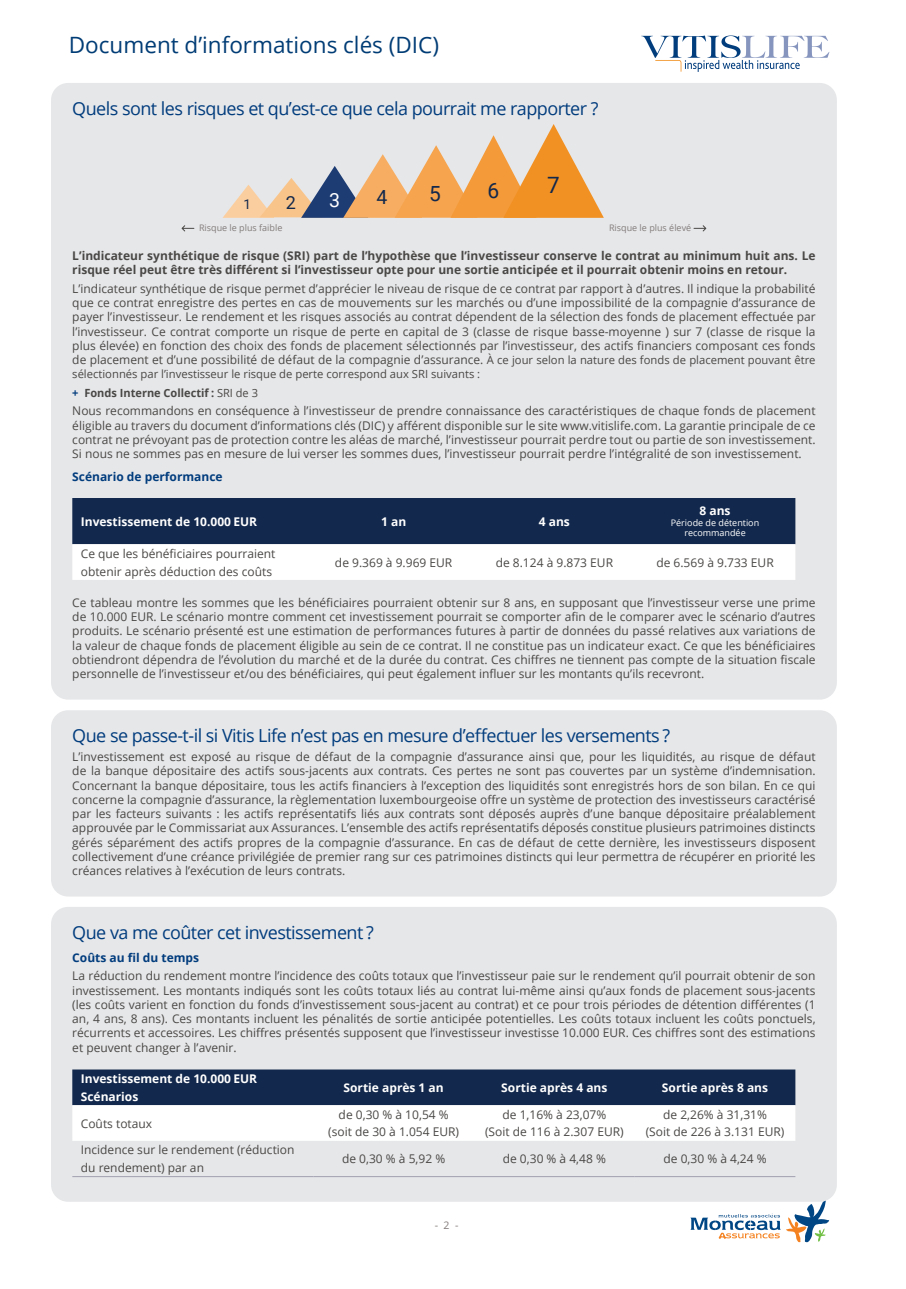
<style>
.page{position:relative;width:906px;height:1289px;background:#fff}
.page>*{position:absolute;margin:0;border:0;box-sizing:border-box;transform-origin:0 0}
.t1{font:22.5px "Open Sans";color:#003c75}
.t2{font:22.5px "Roboto";color:#12284c}
.t3{font:21px "Roboto";color:#12284c}
.t4{font:20.85px "Roboto";color:#12284c}
.t5{font:19.5px "Roboto";color:#fff}
.t6{font:19.5px "Roboto";color:#12284c}
.t7{font:18px "Open Sans";letter-spacing:-.03em;color:#013c7d}
.t8{font:18px "Roboto";color:#12284c}
.t9{font:13.5px "Roboto";color:#12284c}
.t10{font:12px/14.2px "Open Sans";color:#4a4846;text-align:justify}
.t11{font:700 12px/14.2px "Open Sans";color:#4a4846}
.Header_cell_text{font:700 12px/18px "Open Sans";color:#fff}
.t12{font:700 12px "Open Sans";color:#013c7d}
.t13{font:11.25px "Open Sans";color:#4a4846}
.t14{font:700 11.25px "Open Sans";color:#4a4846}
.t15{font:10.5px "Open Sans";color:#837c7b}
.t16{font:9px "Open Sans";color:#837c7b}
.Header_cell_text-2{font:9px/10.5px "Open Sans";color:#fff;text-align:center}
.s1{font-size:11.25px}
.s2{color:#013c7d}
.s3{font-weight:400}
</style>
<div class="page">
<svg style="left:786px;top:1199px;width:43px;height:43px"></svg>
<svg style="left:690px;top:1213px;width:90px;height:25px"></svg>
<div style="left:51px;top:83px;width:786px;height:616px;background:#e6e7e9;border-radius:17px"></div>
<svg style="left:222px;top:124px;width:382px;height:94px"></svg>
<svg style="left:181px;top:225px;width:13px;height:6px"></svg>
<svg style="left:693px;top:225px;width:13px;height:6px"></svg>
<svg style="left:72px;top:498px;width:723px;height:82px;background:#79869a"></svg>
<div style="left:51px;top:710px;width:786px;height:186px;background:#e6e7e9;border-radius:17px"></div>
<div style="left:51px;top:906px;width:786px;height:295px;background:#e6e7e9;border-radius:17px"></div>
<svg style="left:72px;top:1069px;width:723px;height:72px;background:#8994a6"></svg>
<hr style="left:72px;top:1176px;width:241px;height:1px;background:#a0a0b0">
<hr style="left:313px;top:1176px;width:161px;height:1px;background:#a0a0b0">
<hr style="left:474px;top:1176px;width:160px;height:1px;background:#a0a0b0">
<hr style="left:634px;top:1176px;width:161px;height:1px;background:#a0a0b0">
<svg style="left:641px;top:35px;width:188px;height:37px"></svg>
<p class="t1" style="left:69px;top:29px;width:372px">Document d’informations clés (DIC)</p>
<p class="t7" style="left:72px;top:96px;width:528px">Quels sont les risques et qu’est-ce que cela pourrait me rapporter ?</p>
<p class="t9" style="left:244px;top:195px;width:9px">1</p>
<p class="t8" style="left:286px;top:190px;width:12px">2</p>
<p class="t5" style="left:329px;top:187px;width:12px">3</p>
<p class="t6" style="left:376px;top:184px;width:12px">4</p>
<p class="t4" style="left:429px;top:179px;width:13px">5</p>
<p class="t3" style="left:487px;top:175px;width:13px">6</p>
<p class="t2" style="left:547px;top:170px;width:14px">7</p>
<p class="t16" style="left:199px;top:222px;width:85px">Risque le plus faible</p>
<p class="t16" style="left:609px;top:222px;width:84px">Risque le plus élevé</p>
<p class="t11" style="left:72px;top:248px;width:745px">L’indicateur synthétique de risque (SRI) part de l’hypothèse que l’investisseur conserve le contrat au minimum huit ans. Le risque réel peut être très différent si l’investisseur opte pour une sortie anticipée et il pourrait obtenir moins en retour.</p>
<p class="t10" style="left:72px;top:281px;width:745px">L’indicateur synthétique de risque permet d’apprécier le niveau de risque de ce contrat par rapport à d’autres. Il indique la probabilité que ce contrat enregistre des pertes en cas de mouvements sur les marchés ou d’une impossibilité de la compagnie d’assurance de payer l’investisseur. Le rendement et les risques associés au contrat dépendent de la sélection des fonds de placement effectuée par l’investisseur. Ce contrat comporte un risque de perte en capital de 3 (classe de risque basse-moyenne ) sur 7 (classe de risque la plus élevée) en fonction des choix des fonds de placement sélectionnés par l’investisseur, des actifs financiers composant ces fonds de placement et d’une possibilité de défaut de la compagnie d’assurance. <span class="s1">À ce jour selon la nature des fonds de placement pouvant être</span></p>
<p class="t13" style="left:72px;top:366px;width:409px">sélectionnés par l’investisseur le risque de perte correspond aux SRI suivants :</p>
<p class="t14" style="left:72px;top:385px;width:187px"><span class="s2">+</span> Fonds Interne Collectif : <span class="s3">SRI de 3</span></p>
<p class="t10" style="left:72px;top:403px;width:745px">Nous recommandons en conséquence à l’investisseur de prendre connaissance des caractéristiques de chaque fonds de placement éligible au travers du document d’informations clés (DIC) y afférent disponible sur le site www.vitislife.com. La garantie principale de ce contrat ne prévoyant pas de protection contre les aléas de marché, l’investisseur pourrait perdre tout ou partie de son investissement.<br>Si nous ne sommes pas en mesure de lui verser les sommes dues, l’investisseur pourrait perdre l’intégralité de son investissement.</p>
<p class="t12" style="left:72px;top:468px;width:152px">Scénario de performance</p>
<p class="Header_cell_text" style="left:81px;top:512px;width:178px">Investissement de 10.000 EUR</p>
<p class="Header_cell_text" style="left:381px;top:512px;width:27px">1 an</p>
<p class="Header_cell_text" style="left:539px;top:512px;width:33px">4 ans</p>
<p class="Header_cell_text" style="left:699px;top:501px;width:33px">8 ans</p>
<p class="Header_cell_text-2" style="left:671px;top:517px;width:90px">Période de détention recommandée</p>
<p class="t10" style="left:81px;top:544px;width:196px;line-height:18px">Ce que les bénéficiaires pourraient obtenir après déduction des coûts</p>
<p class="t10" style="left:335px;top:555px;width:119px">de 9.369 à 9.969 EUR</p>
<p class="t10" style="left:496px;top:555px;width:119px">de 8.124 à 9.873 EUR</p>
<p class="t10" style="left:656px;top:555px;width:119px">de 6.569 à 9.733 EUR</p>
<p class="t10" style="left:72px;top:595px;width:745px">Ce tableau montre les sommes que les bénéficiaires pourraient obtenir sur 8 ans, en supposant que l’investisseur verse une prime de 10.000 EUR. Le scénario montre comment cet investissement pourrait se comporter afin de le comparer avec le scénario d’autres produits. Le scénario présenté est une estimation de performances futures à partir de données du passé relatives aux variations de la valeur de chaque fonds de placement éligible au sein de ce contrat. Il ne constitue pas un indicateur exact. Ce que les bénéficiaires obtiendront dépendra de l’évolution du marché et de la durée du contrat. Ces chiffres ne tiennent pas compte de la situation fiscale personnelle de l’investisseur et/ou des bénéficiaires, qui peut également influer sur les montants qu’ils recevront.</p>
<p class="t7" style="left:72px;top:723px;width:599px">Que se passe-t-il si Vitis Life n’est pas en mesure d’effectuer les versements ?</p>
<p class="t10" style="left:72px;top:749px;width:745px">L’investissement est exposé au risque de défaut de la compagnie d’assurance ainsi que, pour les liquidités, au risque de défaut de la banque dépositaire des actifs sous-jacents aux contrats. Ces pertes ne sont pas couvertes par un système d’indemnisation.<br>Concernant la banque dépositaire, tous les actifs financiers à l’exception des liquidités sont enregistrés hors de son bilan. En ce qui concerne la compagnie d’assurance, la règlementation luxembourgeoise offre un système de protection des investisseurs caractérisé par les facteurs suivants : les actifs représentatifs liés aux contrats sont déposés auprès d’une banque dépositaire préalablement approuvée par le Commissariat aux Assurances. L’ensemble des actifs représentatifs déposés constitue plusieurs patrimoines distincts gérés séparément des actifs propres de la compagnie d’assurance. En cas de défaut de cette dernière, les investisseurs disposent collectivement d’une créance privilégiée de premier rang sur ces patrimoines distincts qui leur permettra de récupérer en priorité les créances relatives à l’exécution de leurs contrats.</p>
<p class="t7" style="left:72px;top:920px;width:303px">Que va me coûter cet investissement ?</p>
<p class="t12" style="left:72px;top:949px;width:128px">Coûts au fil du temps</p>
<p class="t10" style="left:72px;top:968px;width:745px">La réduction du rendement montre l’incidence des coûts totaux que l’investisseur paie sur le rendement qu’il pourrait obtenir de son investissement. Les montants indiqués sont les coûts totaux liés au contrat lui-même ainsi qu’aux fonds de placement sous-jacents (les coûts varient en fonction du fonds d’investissement sous-jacent au contrat) et ce pour trois périodes de détention différentes (1 an, 4 ans, 8 ans). Ces montants incluent les pénalités de sortie anticipée potentielles. Les coûts totaux incluent les coûts ponctuels, récurrents et accessoires. Les chiffres présentés supposent que l’investisseur investisse 10.000 EUR. Ces chiffres sont des estimations et peuvent changer à l’avenir.</p>
<p class="Header_cell_text" style="left:81px;top:1069px;width:178px">Investissement de 10.000 EUR<br>Scénarios</p>
<p class="Header_cell_text" style="left:343px;top:1078px;width:102px">Sortie après 1 an</p>
<p class="Header_cell_text" style="left:501px;top:1078px;width:108px">Sortie après 4 ans</p>
<p class="Header_cell_text" style="left:662px;top:1078px;width:108px">Sortie après 8 ans</p>
<p class="t10" style="left:81px;top:1115px;width:73px">Coûts totaux</p>
<p class="t10" style="left:339px;top:1107px;width:112px">de 0,30 % à 10,54 %</p>
<p class="t10" style="left:328px;top:1124px;width:132px">(soit de 30 à 1.054 EUR)</p>
<p class="t10" style="left:502px;top:1107px;width:105px">de 1,16% à 23,07%</p>
<p class="t10" style="left:485px;top:1124px;width:140px">(Soit de 116 à 2.307 EUR)</p>
<p class="t10" style="left:663px;top:1107px;width:105px">de 2,26% à 31,31%</p>
<p class="t10" style="left:646px;top:1124px;width:140px">(Soit de 226 à 3.131 EUR)</p>
<p class="t10" style="left:81px;top:1140px;width:215px;line-height:18px">Incidence sur le rendement (réduction du rendement) par an</p>
<p class="t10" style="left:342px;top:1151px;width:105px">de 0,30 % à 5,92 %</p>
<p class="t10" style="left:503px;top:1151px;width:105px">de 0,30 % à 4,48 %</p>
<p class="t10" style="left:663px;top:1151px;width:105px">de 0,30 % à 4,24 %</p>
<p class="t15" style="left:435px;top:1217px;width:25px">- 2 -</p>
</div>
